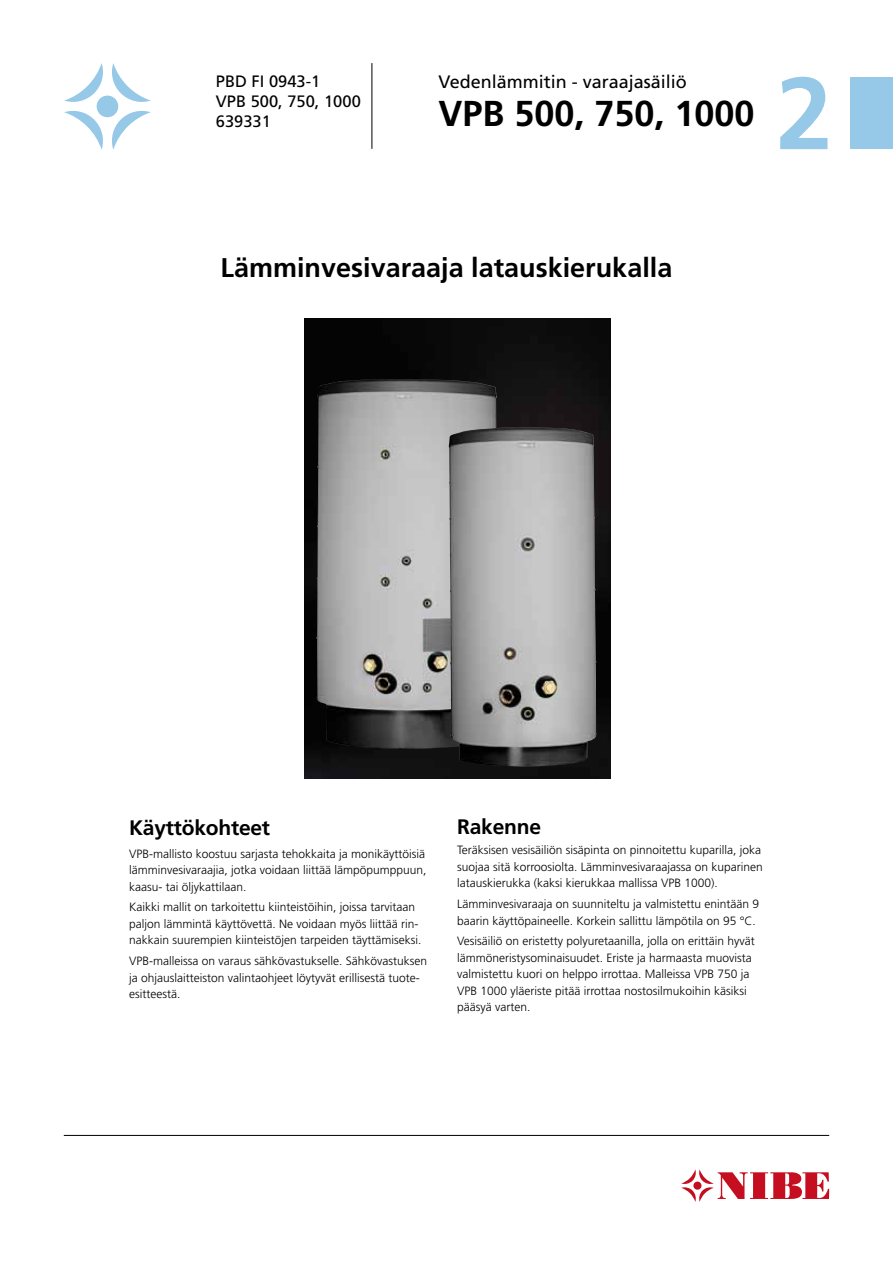
<style>
.page{position:relative;width:893px;height:1263px;background:#fff}
.page>*{position:absolute;margin:0;border:0;box-sizing:border-box;transform-origin:0 0}
.t1{font:700 102px "Frutiger";color:#96c8e8}
.t2{font:700 36px "Frutiger";color:#000}
.t3{font:700 27px "Frutiger";color:#000}
.t4{font:700 21px "Frutiger";letter-spacing:-.01em;color:#000}
.t5{font:18px "Frutiger";color:#000}
.t6{font:16.5px/19.8px "Frutiger";color:#000}
.t7{font:300 12px/16.5px "Frutiger";color:#000}
</style>
<div class="page">
<svg style="left:64px;top:63px;width:87px;height:87px"></svg>
<hr style="left:372px;top:63px;width:1px;height:86px;background:#000">
<svg style="left:681px;top:1169px;width:148px;height:33px"></svg>
<hr style="left:64px;top:1135px;width:765px;height:1px;background:#000">
<img style="left:305px;top:319px;width:305px;height:460px">
<img style="left:316px;top:379px;width:181px;height:370px">
<img style="left:448px;top:427px;width:149px;height:340px">
<div style="left:850px;top:78px;width:43px;height:71px;background:#96c8e8"></div>
<h3 class="t6" style="left:216px;top:72px;width:146px">PBD FI 0943-1<br>VPB 500, 750, 1000<br>639331</h3>
<h3 class="t5" style="left:438px;top:71px;width:250px">Vedenlämmitin - varaajasäiliö</h3>
<h2 class="t2" style="left:438px;top:92px;width:318px">VPB 500, 750, 1000</h2>
<h1 class="t1" style="left:776px;top:54px;width:58px">2</h1>
<h3 class="t3" style="left:221px;top:252px;width:453px">Lämminvesivaraaja latauskierukalla</h3>
<h3 class="t4" style="left:129px;top:815px;width:143px">Käyttökohteet</h3>
<p class="t7" style="left:129px;top:845px;width:299px;text-align:justify">VPB-mallisto koostuu sarjasta tehokkaita ja monikäyttöisiä lämminvesivaraajia, jotka voidaan liittää lämpöpumppuun, kaasu- tai öljykattilaan.</p>
<p class="t7" style="left:129px;top:899px;width:294px">Kaikki mallit on tarkoitettu kiinteistöihin, joissa tarvitaan paljon lämmintä käyttövettä. Ne voidaan myös liittää rin&shy;nakkain suurempien kiinteistöjen tarpeiden täyttämiseksi.</p>
<p class="t7" style="left:129px;top:953px;width:300px">VPB-malleissa on varaus sähkövastukselle. Sähkövastuksen ja ohjauslaitteiston valintaohjeet löytyvät erillisestä tuote&shy;esitteestä.</p>
<h3 class="t4" style="left:457px;top:814px;width:85px">Rakenne</h3>
<p class="t7" style="left:457px;top:842px;width:307px">Teräksisen vesisäiliön sisäpinta on pinnoitettu kuparilla, joka suojaa sitä korroosiolta. Lämminvesivaraajassa on kuparinen latauskierukka (kaksi kierukkaa mallissa VPB 1000).</p>
<p class="t7" style="left:457px;top:896px;width:304px">Lämminvesivaraaja on suunniteltu ja valmistettu enintään 9 baarin käyttöpaineelle. Korkein sallittu lämpötila on 95 °C.</p>
<p class="t7" style="left:457px;top:933px;width:299px">Vesisäiliö on eristetty polyuretaanilla, jolla on erittäin hyvät lämmöneristysominaisuudet. Eriste ja harmaasta muovista valmistettu kuori on helppo irrottaa. Malleissa VPB 750 ja VPB 1000 yläeriste pitää irrottaa nostosilmukoihin käsiksi pääsyä varten.</p>
</div>
